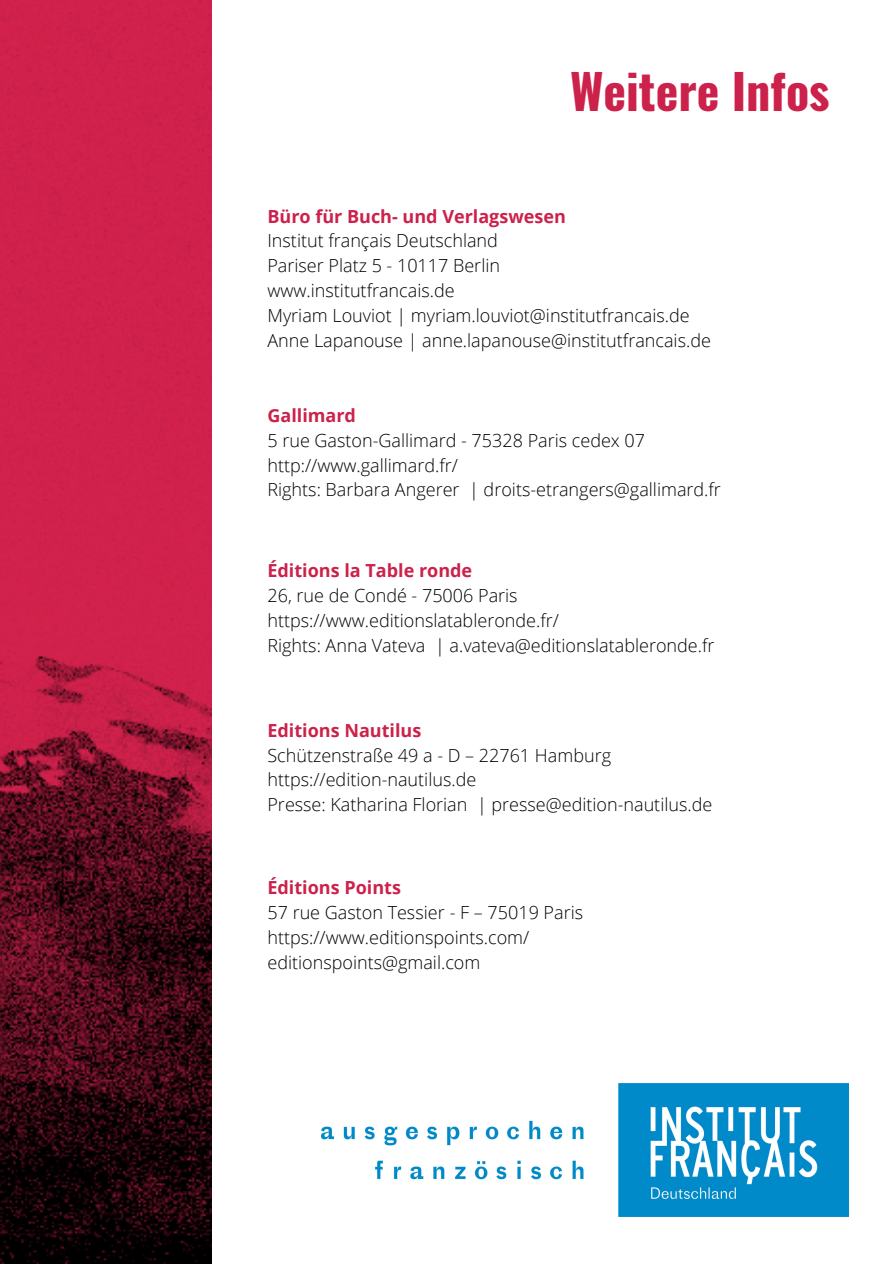
<style>
.page{position:relative;width:894px;height:1264px;background:#fff}
.page>*{position:absolute;margin:0;border:0;box-sizing:border-box;transform-origin:0 0}
.t1{font:700 48px "Oswald";color:#cc214a}
.t2{font:300 18px "Open Sans";color:#000}
.t3{font:700 18px "Open Sans";color:#cc214a}
</style>
<div class="page">
<img style="left:0;top:0;width:212px;height:1263px">
<img style="left:321px;top:1083px;width:527px;height:133px">
<p class="t1" style="left:570px;top:54px;width:261px">Weitere Infos</p>
<p class="t3" style="left:267px;top:203px;width:300px">Büro für Buch- und Verlagswesen</p>
<p class="t2" style="left:267px;top:228px;width:232px">Institut français Deutschland</p>
<p class="t2" style="left:267px;top:253px;width:234px">Pariser Platz 5 - 10117 Berlin</p>
<p class="t2" style="left:267px;top:278px;width:189px">www.institutfrancais.de</p>
<p class="t2" style="left:267px;top:302px;width:423px">Myriam Louviot | myriam.louviot@institutfrancais.de</p>
<p class="t2" style="left:267px;top:327px;width:445px">Anne Lapanouse | anne.lapanouse@institutfrancais.de</p>
<p class="t3" style="left:267px;top:403px;width:90px">Gallimard</p>
<p class="t2" style="left:267px;top:427px;width:379px">5 rue Gaston-Gallimard - 75328 Paris cedex 07</p>
<p class="t2" style="left:267px;top:452px;width:192px">http://www.gallimard.fr/</p>
<p class="t2" style="left:267px;top:477px;width:455px">Rights: Barbara Angerer | droits-etrangers@gallimard.fr</p>
<p class="t3" style="left:267px;top:558px;width:206px">Éditions la Table ronde</p>
<p class="t2" style="left:267px;top:583px;width:252px">26, rue de Condé - 75006 Paris</p>
<p class="t2" style="left:267px;top:607px;width:293px">https://www.editionslatableronde.fr/</p>
<p class="t2" style="left:267px;top:632px;width:448px">Rights: Anna Vateva | a.vateva@editionslatableronde.fr</p>
<p class="t3" style="left:267px;top:717px;width:155px">Editions Nautilus</p>
<p class="t2" style="left:267px;top:742px;width:345px">Schützenstraße 49 a - D – 22761 Hamburg</p>
<p class="t2" style="left:267px;top:767px;width:210px">https://edition-nautilus.de</p>
<p class="t2" style="left:267px;top:792px;width:446px">Presse: Katharina Florian | presse@edition-nautilus.de</p>
<p class="t3" style="left:267px;top:875px;width:135px">Éditions Points</p>
<p class="t2" style="left:267px;top:899px;width:317px">57 rue Gaston Tessier - F – 75019 Paris</p>
<p class="t2" style="left:267px;top:924px;width:263px">https://www.editionspoints.com/</p>
<p class="t2" style="left:267px;top:949px;width:214px">editionspoints@gmail.com</p>
</div>
